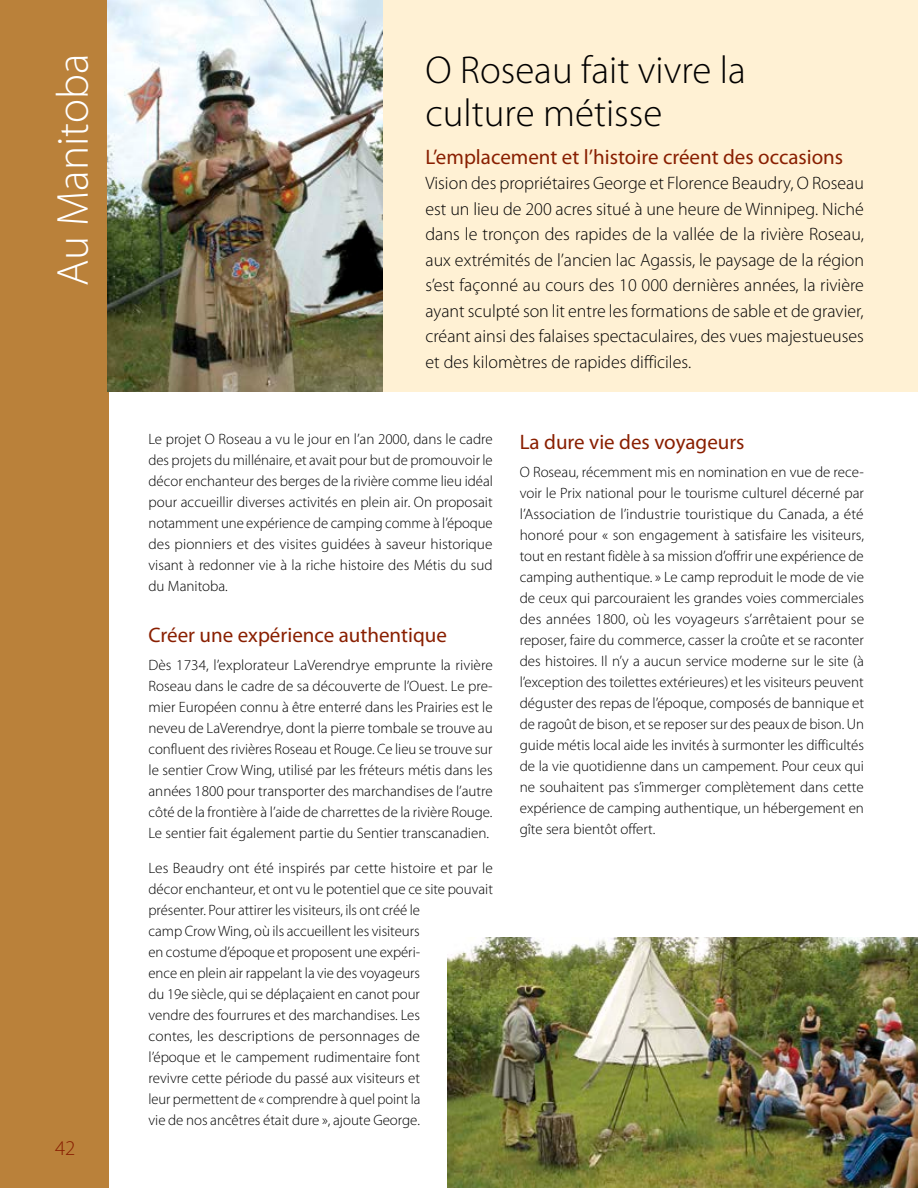
<style>
.page{position:relative;width:918px;height:1188px;background:#fff}
.page>*{position:absolute;margin:0;border:0;box-sizing:border-box;transform-origin:0 0}
.Header_1_-_white{font:300 45px "Myriad Pro";color:#fff}
.Showcase_header{font:300 39px/42.9px "Myriad Pro";color:#000}
.Header_2{font:21px "Myriad Pro";color:#891f01}
.t1{font:300 21px "Myriad Pro";color:#891f01}
.Body{font:300 18px/25.5px "Myriad Pro";color:#000;text-align:justify}
.Body-2{font:300 15px/21px "Myriad Pro";color:#000;text-align:justify}
</style>
<div class="page">
<div style="left:102px;top:0;width:816px;height:391px;background:#fff1d4"></div>
<div style="left:0;top:0;width:109px;height:1188px;background:#ba813a"></div>
<img style="left:108px;top:0;width:274px;height:391px">
<img style="left:447px;top:937px;width:471px;height:251px">
<p class="Header_1_-_white" style="left:46px;top:286px;width:233px;rotate:-90deg">Au Manitoba</p>
<p class="Showcase_header" style="left:426px;top:48px;width:322px">O Roseau fait vivre la culture métisse</p>
<p class="Header_2" style="left:426px;top:144px;width:419px">L’emplacement et l’histoire créent des occasions</p>
<p class="Body" style="left:426px;top:170px;width:440px">Vision des propriétaires George et Florence Beaudry, O Roseau est un lieu de 200 acres situé à une heure de Winnipeg. Niché dans le tronçon des rapides de la vallée de la rivière Roseau, aux extrémités de l’ancien lac Agassis, le paysage de la région s’est façonné au cours des 10 000 dernières années, la rivière ayant sculpté son lit entre les formations de sable et de gravier, créant ainsi des falaises spectaculaires, des vues majestueuses et des kilomètres de rapides difficiles.</p>
<h3 class="t1" style="left:55px;top:1135px;width:22px">42</h3>
<p class="Body-2" style="left:148px;top:429px;width:346px">Le projet O Roseau a vu le jour en l’an 2000, dans le cadre des projets du millénaire, et avait pour but de promouvoir le décor enchanteur des berges de la rivière comme lieu idéal pour accueillir diverses activités en plein air. On proposait notamment une expérience de camping comme à l’époque des pionniers et des visites guidées à saveur historique visant à redonner vie à la riche histoire des Métis du sud du Manitoba.</p>
<p class="Header_2" style="left:148px;top:622px;width:300px">Créer une expérience authentique</p>
<p class="Body-2" style="left:148px;top:655px;width:346px">Dès 1734, l’explorateur LaVerendrye emprunte la rivière Roseau dans le cadre de sa découverte de l’Ouest. Le pre&shy;mier Européen connu à être enterré dans les Prairies est le neveu de LaVerendrye, dont la pierre tombale se trouve au confluent des rivières Roseau et Rouge. Ce lieu se trouve sur le sentier Crow Wing, utilisé par les fréteurs métis dans les années 1800 pour transporter des marchandises de l’autre côté de la frontière à l’aide de charrettes de la rivière Rouge.<br>Le sentier fait également partie du Sentier transcanadien.</p>
<p class="Body-2" style="left:148px;top:857px;width:346px;text-align:left">Les Beaudry ont été inspirés par cette histoire et par le décor enchanteur, et ont vu le potentiel que ce site pouvait présenter. Pour attirer les visiteurs, ils ont créé le<br>camp Crow Wing, où ils accueillent les visiteurs<br>en costume d’époque et proposent une expéri-<br>ence en plein air rappelant la vie des voyageurs<br>du 19e siècle, qui se déplaçaient en canot pour<br>vendre des fourrures et des marchandises. Les<br>contes, les descriptions de personnages de<br>l’époque et le campement rudimentaire font<br>revivre cette période du passé aux visiteurs et<br>leur permettent de « comprendre à quel point la<br>vie de nos ancêtres était dure », ajoute George.</p>
<p class="Header_2" style="left:520px;top:429px;width:226px">La dure vie des voyageurs</p>
<p class="Body-2" style="left:520px;top:461px;width:346px">O Roseau, récemment mis en nomination en vue de rece&shy;voir le Prix national pour le tourisme culturel décerné par l’Association de l’industrie touristique du Canada, a été honoré pour « son engagement à satisfaire les visiteurs, tout en restant fidèle à sa mission d’offrir une expérience de camping authentique. » Le camp reproduit le mode de vie de ceux qui parcouraient les grandes voies commerciales des années 1800, où les voyageurs s’arrêtaient pour se reposer, faire du commerce, casser la croûte et se raconter des histoires. Il n’y a aucun service moderne sur le site (à l’exception des toilettes extérieures) et les visiteurs peuvent déguster des repas de l’époque, composés de bannique et de ragoût de bison, et se reposer sur des peaux de bison. Un guide métis local aide les invités à surmonter les difficultés de la vie quotidienne dans un campement. Pour ceux qui ne souhaitent pas s’immerger complètement dans cette expérience de camping authentique, un hébergement en gîte sera bientôt offert.</p>
</div>
